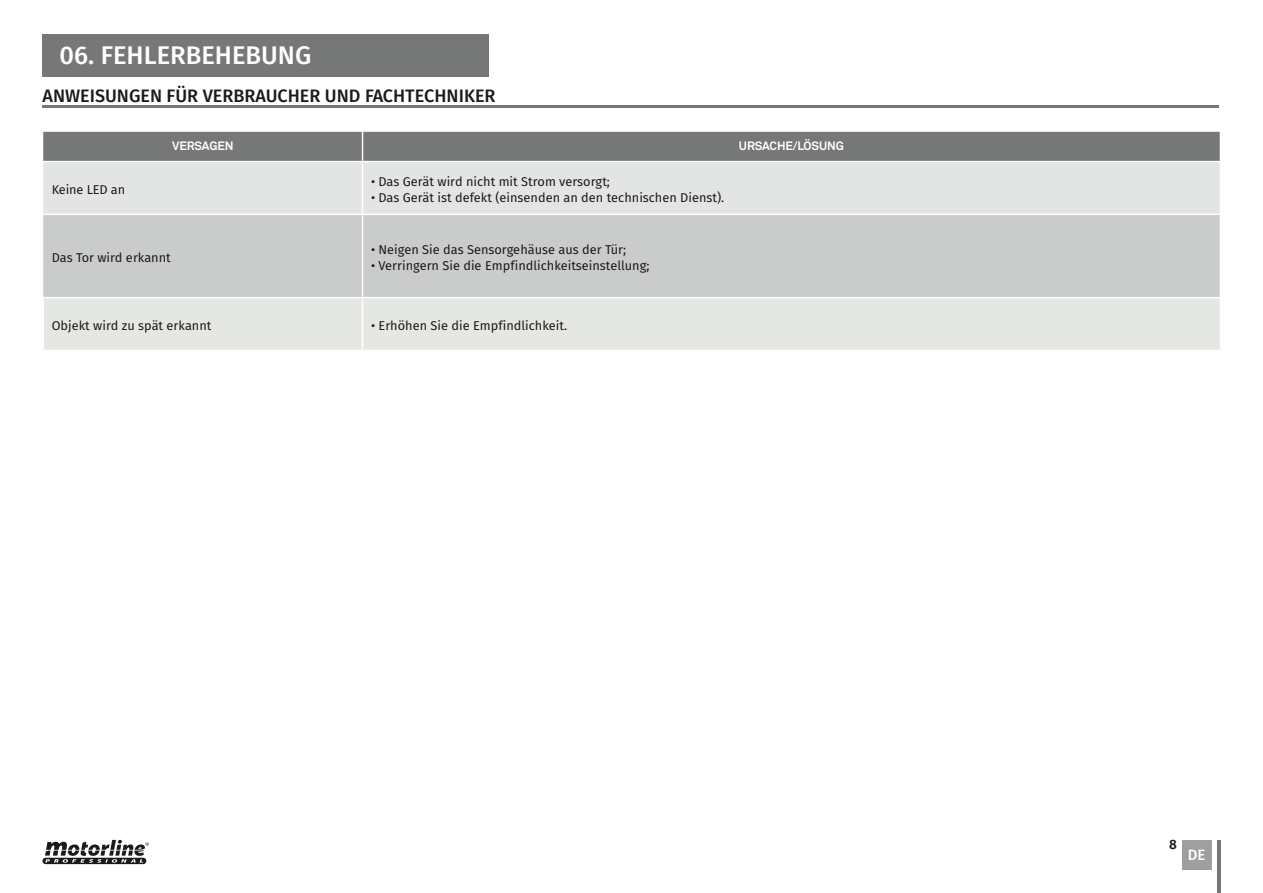
<style>
.page{position:relative;width:1263px;height:893px;background:#fff}
.page>*{position:absolute;margin:0;border:0;box-sizing:border-box;transform-origin:0 0}
.t1{font:500 25.5px "Fira Sans";color:#fff}
.t2{font:500 18px "Fira Sans";color:#1a1a1a}
.t3{font:500 15px "Fira Sans";color:#fff}
.t4{font:600 13.5px "Fira Sans";color:#1a1a1a}
.t5{font:12.75px "Fira Sans";color:#1a1a1a}
.t6{font:700 12px "Akkurat Pro";letter-spacing:-.01em;color:#fff}
</style>
<div class="page">
<div style="left:43px;top:34px;width:446px;height:43px;background:#757877"></div>
<hr style="left:43px;top:105px;width:1176px;height:3px;background:#757877">
<div style="left:1182px;top:840px;width:29px;height:29px;background:#9da09f"></div>
<hr style="left:1217px;top:840px;width:3px;height:53px;background:#757877">
<svg style="left:43px;top:840px;width:106px;height:24px"></svg>
<div style="left:43px;top:162px;width:1177px;height:52px;background:#e3e5e4"></div>
<div style="left:43px;top:215px;width:1177px;height:82px;background:#cacccb"></div>
<div style="left:43px;top:298px;width:319px;height:52px;background:#e5e7e3"></div>
<div style="left:362px;top:298px;width:858px;height:52px;background:#e5e7e3"></div>
<div style="left:43px;top:132px;width:1177px;height:29px;background:#757877"></div>
<hr style="left:362px;top:162px;width:1px;height:52px;background:#fff">
<hr style="left:362px;top:215px;width:1px;height:82px;background:#fff">
<hr style="left:43px;top:298px;width:1px;height:52px;background:#fff">
<hr style="left:362px;top:298px;width:1px;height:52px;background:#fff">
<h1 class="t1" style="left:60px;top:35px;width:253px">06. FEHLERBEHEBUNG</h1>
<h2 class="t2" style="left:43px;top:81px;width:455px">ANWEISUNGEN FÜR VERBRAUCHER UND FACHTECHNIKER</h2>
<p class="t6" style="left:172px;top:138px;width:63px">VERSAGEN</p>
<p class="t6" style="left:739px;top:138px;width:106px">URSACHE/LÖSUNG</p>
<p class="t5" style="left:52px;top:180px;width:75px">Keine LED an</p>
<p class="t5" style="left:371px;top:172px;width:240px">• Das Gerät wird nicht mit Strom versorgt;</p>
<p class="t5" style="left:371px;top:187px;width:355px">• Das Gerät ist defekt (einsenden an den technischen Dienst).</p>
<p class="t5" style="left:52px;top:248px;width:121px">Das Tor wird erkannt</p>
<p class="t5" style="left:371px;top:240px;width:257px">• Neigen Sie das Sensorgehäuse aus der Tür;</p>
<p class="t5" style="left:371px;top:256px;width:280px">• Verringern Sie die Empfindlichkeitseinstellung;</p>
<p class="t5" style="left:52px;top:316px;width:161px">Objekt wird zu spät erkannt</p>
<p class="t5" style="left:371px;top:316px;width:198px">• Erhöhen Sie die Empfindlichkeit.</p>
<p class="t4" style="left:1169px;top:833px;width:9px">8</p>
<p class="t3" style="left:1188px;top:842px;width:19px">DE</p>
</div>
